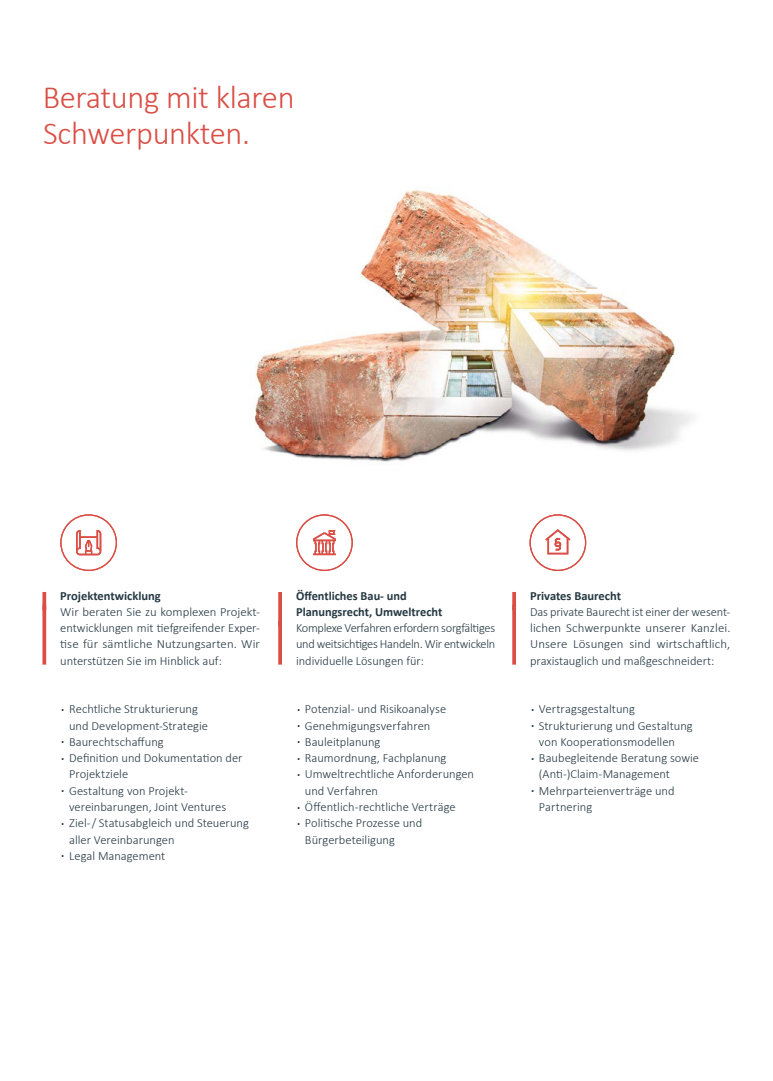
<style>
.page{position:relative;width:773px;height:1081px;background:#fff}
.page>*{position:absolute;margin:0;border:0;box-sizing:border-box;transform-origin:0 0}
._09_Headline_DE_Sekt{font:300 32.5px/36.6px "Calibri";letter-spacing:-.01em;color:#da4e45}
._01b_Fliesstext_DE_m{font:300 12.5px/16.2px "Calibri";color:#253842}
._02a_Fliesstext_DE_H{font:700 12.5px/16.2px "Calibri";color:#253842}
.s1{font-size:21.25px}
</style>
<div class="page">
<img style="left:254px;top:190px;width:440px;height:272px">
<svg style="left:42px;top:592px;width:4px;height:13px"></svg>
<svg style="left:42px;top:605px;width:4px;height:59px"></svg>
<svg style="left:278px;top:592px;width:4px;height:29px"></svg>
<svg style="left:278px;top:621px;width:4px;height:43px"></svg>
<svg style="left:512px;top:592px;width:4px;height:13px"></svg>
<svg style="left:512px;top:605px;width:4px;height:59px"></svg>
<div style="left:60px;top:514px;width:57px;height:57px;border:1px solid #da4e45;border-radius:50%"></div>
<svg style="left:76px;top:530px;width:25px;height:25px"></svg>
<div style="left:296px;top:514px;width:57px;height:57px;border:1px solid #da4e45;border-radius:50%"></div>
<svg style="left:313px;top:530px;width:23px;height:25px"></svg>
<div style="left:529px;top:514px;width:57px;height:57px;border:1px solid #da4e45;border-radius:50%"></div>
<svg style="left:545px;top:529px;width:25px;height:25px"></svg>
<p class="_09_Headline_DE_Sekt" style="left:43px;top:78px;width:253px">Beratung mit klaren<br>Schwerpunkten.</p>
<p class="_02a_Fliesstext_DE_H" style="left:60px;top:587px;width:102px">Projektentwicklung</p>
<p class="_01b_Fliesstext_DE_m" style="left:60px;top:603px;width:201px;text-align:justify">Wir beraten Sie zu komplexen Projekt&shy;entwicklungen mit tiefgreifender Exper&shy;tise für sämtliche Nutzungsarten. Wir unterstützen Sie im Hinblick auf:</p>
<p class="_01b_Fliesstext_DE_m" style="left:69px;top:701px;width:140px;text-indent:-9px"><span class="s1">·</span> Rechtliche Strukturierung und Development-Strategie</p>
<p class="_01b_Fliesstext_DE_m" style="left:60px;top:733px;width:105px"><span class="s1">·</span> Baurechtschaffung</p>
<p class="_01b_Fliesstext_DE_m" style="left:69px;top:750px;width:175px;text-indent:-9px"><span class="s1">·</span> Definition und Dokumentation der<br>Projektziele</p>
<p class="_01b_Fliesstext_DE_m" style="left:69px;top:782px;width:159px;text-indent:-9px"><span class="s1">·</span> Gestaltung von Projekt&shy;vereinbarungen, Joint Ventures</p>
<p class="_01b_Fliesstext_DE_m" style="left:69px;top:815px;width:181px;text-indent:-9px"><span class="s1">·</span> Ziel- / Statusabgleich und Steuerung aller Vereinbarungen</p>
<p class="_01b_Fliesstext_DE_m" style="left:60px;top:847px;width:107px"><span class="s1">·</span> Legal Management</p>
<p class="_02a_Fliesstext_DE_H" style="left:296px;top:587px;width:148px">Öffentliches Bau- und<br>Planungsrecht, Umweltrecht</p>
<p class="_01b_Fliesstext_DE_m" style="left:296px;top:620px;width:201px;text-align:justify">Komplexe Verfahren erfordern sorgfältiges und weitsichtiges Handeln. Wir entwickeln individuelle Lösungen für:</p>
<p class="_01b_Fliesstext_DE_m" style="left:296px;top:701px;width:151px"><span class="s1">·</span> Potenzial- und Risikoanalyse</p>
<p class="_01b_Fliesstext_DE_m" style="left:296px;top:717px;width:136px"><span class="s1">·</span> Genehmigungsverfahren</p>
<p class="_01b_Fliesstext_DE_m" style="left:296px;top:733px;width:86px"><span class="s1">·</span> Bauleitplanung</p>
<p class="_01b_Fliesstext_DE_m" style="left:296px;top:750px;width:152px"><span class="s1">·</span> Raumordnung, Fachplanung</p>
<p class="_01b_Fliesstext_DE_m" style="left:305px;top:766px;width:171px;text-indent:-9px"><span class="s1">·</span> Umweltrechtliche Anforderungen und Verfahren</p>
<p class="_01b_Fliesstext_DE_m" style="left:296px;top:798px;width:161px"><span class="s1">·</span> Öffentlich-rechtliche Verträge</p>
<p class="_01b_Fliesstext_DE_m" style="left:305px;top:815px;width:119px;text-indent:-9px"><span class="s1">·</span> Politische Prozesse und<br>Bürgerbeteiligung</p>
<p class="_02a_Fliesstext_DE_H" style="left:530px;top:587px;width:92px">Privates Baurecht</p>
<p class="_01b_Fliesstext_DE_m" style="left:530px;top:603px;width:202px;text-align:justify">Das private Baurecht ist einer der wesent&shy;lichen Schwerpunkte unserer Kanzlei.<br>Unsere Lösungen sind wirtschaftlich, praxistauglich und maßgeschneidert:</p>
<p class="_01b_Fliesstext_DE_m" style="left:530px;top:701px;width:106px"><span class="s1">·</span> Vertragsgestaltung</p>
<p class="_01b_Fliesstext_DE_m" style="left:539px;top:717px;width:155px;text-indent:-9px"><span class="s1">·</span> Strukturierung und Gestaltung von Kooperationsmodellen</p>
<p class="_01b_Fliesstext_DE_m" style="left:539px;top:750px;width:162px;text-indent:-9px"><span class="s1">·</span> Baubegleitende Beratung sowie (Anti-)Claim-Management</p>
<p class="_01b_Fliesstext_DE_m" style="left:539px;top:782px;width:137px;text-indent:-9px"><span class="s1">·</span> Mehrparteienverträge und<br>Partnering</p>
</div>
